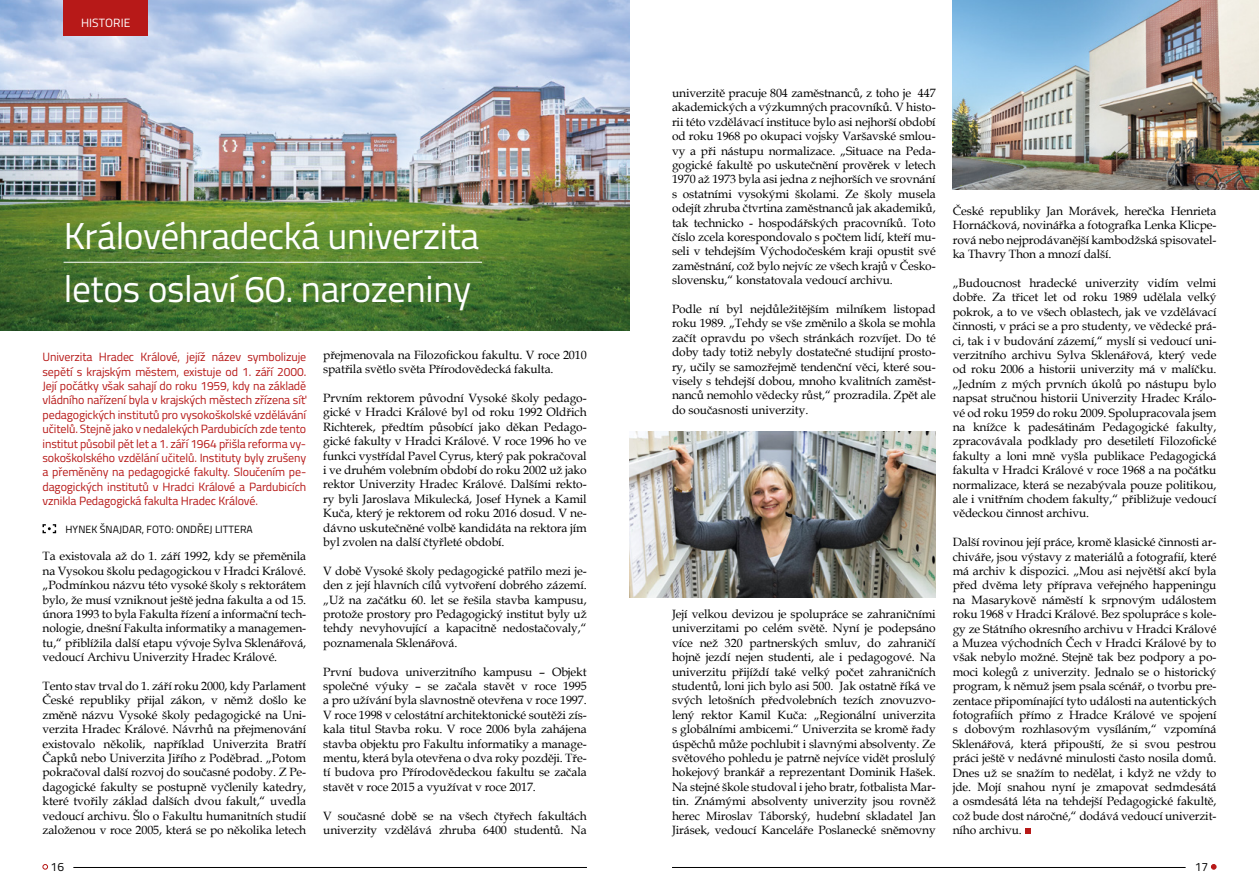
<style>
.page{position:relative;width:1259px;height:893px;background:#fff}
.page>*{position:absolute;margin:0;border:0;box-sizing:border-box;transform-origin:0 0}
.t1{font:37.5px/52.5px "Titillium Web";letter-spacing:-.01em;color:#fff}
.t2{font:12px/14.4px "Book Antiqua";letter-spacing:-.01em;color:#000;text-align:justify}
.t3{font:12px/14.4px "Titillium";letter-spacing:-.01em;color:#b71918;text-align:justify}
.t4{font:12px "Titillium Web";letter-spacing:.01em;color:#fff}
.t5{font:12px "Titillium Web";color:#000}
.t6{font:10.5px "Titillium Web";letter-spacing:.01em;color:#000}
</style>
<div class="page">
<svg style="left:43px;top:864px;width:5px;height:5px"></svg>
<svg style="left:1211px;top:864px;width:5px;height:5px"></svg>
<hr style="left:73px;top:867px;width:514px;height:1px;background:#000">
<hr style="left:672px;top:867px;width:513px;height:1px;background:#000">
<svg style="left:43px;top:524px;width:13px;height:9px"></svg>
<img style="left:0;top:0;width:629px;height:330px">
<div style="left:64px;top:0;width:84px;height:35px;background:#b71918"></div>
<hr style="left:64px;top:262px;width:418px;height:1px;background:#fff">
<img style="left:952px;top:0;width:307px;height:190px">
<img style="left:629px;top:431px;width:306px;height:166px">
<svg style="left:1025px;top:828px;width:5px;height:6px"></svg>
<p class="t4" style="left:81px;top:14px;width:51px">HISTORIE</p>
<h1 class="t1" style="left:64px;top:208px;width:417px">Královéhradecká univerzita letos oslaví 60. narozeniny</h1>
<p class="t3" style="left:43px;top:349px;width:265px">Univerzita Hradec Králové, jejíž název symbolizuje sepětí s krajským městem, existuje od 1. září 2000.<br>Její počátky však sahají do roku 1959, kdy na základě vládního nařízení byla v krajských městech zřízena síť pedagogických institutů pro vysokoškolské vzdělávání učitelů. Stejně jako v nedalekých Pardubicích zde tento institut působil pět let a 1. září 1964 přišla reforma vy&shy;sokoškolského vzdělání učitelů. Instituty byly zrušeny a přeměněny na pedagogické fakulty. Sloučením pe&shy;dagogických institutů v Hradci Králové a Pardubicích vznikla Pedagogická fakulta Hradec Králové.</p>
<p class="t6" style="left:65px;top:522px;width:189px">HYNEK ŠNAJDAR, FOTO: ONDŘEJ LITTERA</p>
<p class="t2" style="left:43px;top:549px;width:265px">Ta existovala až do 1. září 1992, kdy se přeměnila na Vysokou školu pedagogickou v Hradci Králové. „Podmínkou názvu této vysoké školy s rektorátem bylo, že musí vzniknout ještě jedna fakulta a od 15. února 1993 to byla Fakulta řízení a informační tech&shy;nologie, dnešní Fakulta informatiky a managemen&shy;tu,“ přiblížila další etapu vývoje Sylva Sklenářová, vedoucí Archivu Univerzity Hradec Králové.</p>
<p class="t2" style="left:43px;top:678px;width:265px">Tento stav trval do 1. září roku 2000, kdy Parlament České republiky přijal zákon, v němž došlo ke změně názvu Vysoké školy pedagogické na Uni&shy;verzita Hradec Králové. Návrhů na přejmenování existovalo několik, například Univerzita Bratří Čapků nebo Univerzita Jiřího z Poděbrad. „Potom pokračoval další rozvoj do současné podoby. Z Pe&shy;dagogické fakulty se postupně vyčlenily katedry, které tvořily základ dalších dvou fakult,“ uvedla vedoucí archivu. Šlo o Fakultu humanitních studií založenou v roce 2005, která se po několika letech</p>
<p class="t2" style="left:323px;top:347px;width:265px">přejmenovala na Filozofickou fakultu. V roce 2010 spatřila světlo světa Přírodovědecká fakulta.</p>
<p class="t2" style="left:323px;top:390px;width:265px">Prvním rektorem původní Vysoké školy pedago&shy;gické v Hradci Králové byl od roku 1992 Oldřich Richterek, předtím působící jako děkan Pedago&shy;gické fakulty v Hradci Králové. V roce 1996 ho ve funkci vystřídal Pavel Cyrus, který pak pokračoval i ve druhém volebním období do roku 2002 už jako rektor Univerzity Hradec Králové. Dalšími rekto&shy;ry byli Jaroslava Mikulecká, Josef Hynek a Kamil Kuča, který je rektorem od roku 2016 dosud. V ne&shy;dávno uskutečněné volbě kandidáta na rektora jím byl zvolen na další čtyřleté období.</p>
<p class="t2" style="left:323px;top:563px;width:265px">V době Vysoké školy pedagogické patřilo mezi je&shy;den z její hlavních cílů vytvoření dobrého zázemí. „Už na začátku 60. let se řešila stavba kampusu, protože prostory pro Pedagogický institut byly už tehdy nevyhovující a kapacitně nedostačovaly,“ poznamenala Sklenářová.</p>
<p class="t2" style="left:323px;top:664px;width:265px">První budova univerzitního kampusu – Objekt společné výuky – se začala stavět v roce 1995 a pro užívání byla slavnostně otevřena v roce 1997.<br>V roce 1998 v celostátní architektonické soutěži zís&shy;kala titul Stavba roku. V roce 2006 byla zahájena stavba objektu pro Fakultu informatiky a manage&shy;mentu, která byla otevřena o dva roky později. Tře&shy;tí budova pro Přírodovědeckou fakultu se začala stavět v roce 2015 a využívat v roce 2017.</p>
<p class="t2" style="left:323px;top:808px;width:265px">V současné době se na všech čtyřech fakultách univerzity vzdělává zhruba 6400 studentů. Na</p>
<p class="t2" style="left:672px;top:85px;width:265px">univerzitě pracuje 804 zaměstnanců, z toho je 447 akademických a výzkumných pracovníků. V histo&shy;rii této vzdělávací instituce bylo asi nejhorší období od roku 1968 po okupaci vojsky Varšavské smlou&shy;vy a při nástupu normalizace. „Situace na Peda&shy;gogické fakultě po uskutečnění prověrek v letech 1970 až 1973 byla asi jedna z nejhorších ve srovnání s ostatními vysokými školami. Ze školy musela odejít zhruba čtvrtina zaměstnanců jak akademiků, tak technicko - hospodářských pracovníků. Toto číslo zcela korespondovalo s počtem lidí, kteří mu&shy;seli v tehdejším Východočeském kraji opustit své zaměstnání, což bylo nejvíc ze všech krajů v Česko&shy;slovensku,“ konstatovala vedoucí archivu.</p>
<p class="t2" style="left:672px;top:301px;width:265px">Podle ní byl nejdůležitějším milníkem listopad roku 1989. „Tehdy se vše změnilo a škola se mohla začít opravdu po všech stránkách rozvíjet. Do té doby tady totiž nebyly dostatečné studijní prosto&shy;ry, učily se samozřejmě tendenční věci, které sou&shy;visely s tehdejší dobou, mnoho kvalitních zaměst&shy;nanců nemohlo vědecky růst,“ prozradila. Zpět ale do současnosti univerzity.</p>
<p class="t2" style="left:672px;top:606px;width:265px">Její velkou devizou je spolupráce se zahraničními univerzitami po celém světě. Nyní je podepsáno více než 320 partnerských smluv, do zahraničí hojně jezdí nejen studenti, ale i pedagogové. Na univerzitu přijíždí také velký počet zahraničních studentů, loni jich bylo asi 500. Jak ostatně říká ve svých letošních předvolebních tezích znovuzvo&shy;lený rektor Kamil Kuča: „Regionální univerzita s globálními ambicemi.“ Univerzita se kromě řady úspěchů může pochlubit i slavnými absolventy. Ze světového pohledu je patrně nejvíce vidět proslulý hokejový brankář a reprezentant Dominik Hašek.<br>Na stejné škole studoval i jeho bratr, fotbalista Mar&shy;tin. Známými absolventy univerzity jsou rovněž herec Miroslav Táborský, hudební skladatel Jan Jirásek, vedoucí Kanceláře Poslanecké sněmovny</p>
<p class="t2" style="left:952px;top:203px;width:265px">České republiky Jan Morávek, herečka Henrieta Hornáčková, novinářka a fotografka Lenka Klicpe&shy;rová nebo nejprodávanější kambodžská spisovatel&shy;ka Thavry Thon a mnozí další.</p>
<p class="t2" style="left:952px;top:275px;width:265px">„Budoucnost hradecké univerzity vidím velmi dobře. Za třicet let od roku 1989 udělala velký pokrok, a to ve všech oblastech, jak ve vzdělávací činnosti, v práci se a pro studenty, ve vědecké prá&shy;ci, tak i v budování zázemí,“ myslí si vedoucí uni&shy;verzitního archivu Sylva Sklenářová, který vede od roku 2006 a historii univerzity má v malíčku. „Jedním z mých prvních úkolů po nástupu bylo napsat stručnou historii Univerzity Hradec Králo&shy;vé od roku 1959 do roku 2009. Spolupracovala jsem na knížce k padesátinám Pedagogické fakulty, zpracovávala podklady pro desetiletí Filozofické fakulty a loni mně vyšla publikace Pedagogická fakulta v Hradci Králové v roce 1968 a na počátku normalizace, která se nezabývala pouze politikou, ale i vnitřním chodem fakulty,“ přibližuje vedoucí vědeckou činnost archivu.</p>
<p class="t2" style="left:952px;top:535px;width:265px">Další rovinou její práce, kromě klasické činnosti ar&shy;chiváře, jsou výstavy z materiálů a fotografií, které má archiv k dispozici. „Mou asi největší akcí byla před dvěma lety příprava veřejného happeningu na Masarykově náměstí k srpnovým událostem roku 1968 v Hradci Králové. Bez spolupráce s kole&shy;gy ze Státního okresního archivu v Hradci Králové a Muzea východních Čech v Hradci Králové by to však nebylo možné. Stejně tak bez podpory a po&shy;moci kolegů z univerzity. Jednalo se o historický program, k němuž jsem psala scénář, o tvorbu pre&shy;zentace připomínající tyto události na autentických fotografiích přímo z Hradce Králové ve spojení s dobovým rozhlasovým vysíláním,“ vzpomíná Sklenářová, která připouští, že si svou pestrou práci ještě v nedávné minulosti často nosila domů.<br>Dnes už se snažím to nedělat, i když ne vždy to jde. Mojí snahou nyní je zmapovat sedmdesátá a osmdesátá léta na tehdejší Pedagogické fakultě, což bude dost náročné,“ dodává vedoucí univerzit&shy;ního archivu.</p>
<p class="t5" style="left:51px;top:858px;width:15px">16</p>
<p class="t5" style="left:1195px;top:858px;width:15px">17</p>
</div>
